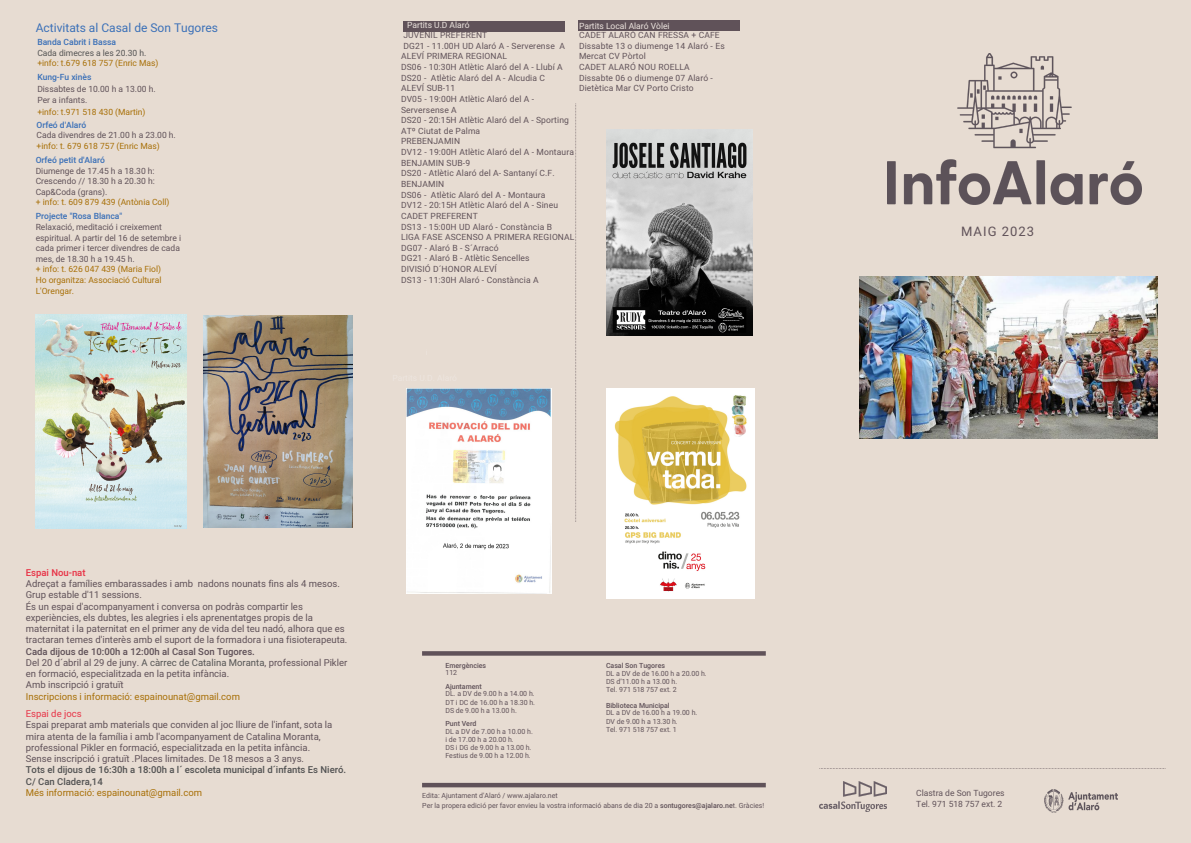
<style>
.page{position:relative;width:1191px;height:843px;background:#fff}
.page>*{position:absolute;margin:0;border:0;box-sizing:border-box;transform-origin:0 0}
.t1{font:13px "Heebo";letter-spacing:.08em;color:#605259}
.t2{font:12px "Heebo";color:#3c71b8}
.t3{font:9.5px/11.2px "Heebo";color:#605259}
.t4{font:9.5px "Heebo";color:#a87008}
.t5{font:500 9.5px/11.2px "Heebo";color:#545454}
.t6{font:500 9.5px "Heebo";color:#e83447}
.t7{font:9.5px "Heebo";color:#e83447}
.t8{font:8.5px/10.6px "Heebo";letter-spacing:.015em;color:#605259}
.t9{font:8.5px/10.6px "Heebo";color:#a87008;text-align:justify}
.t10{font:500 8.5px "Heebo";color:#3c71b8}
.t11{font:8.5px "Heebo";color:#ede5df}
.t12{font:8.5px "Heebo";color:#545454}
.t13{font:7px/8.2px "Heebo";color:#605259}
.t14{font:500 7px "Heebo";color:#605259}
.s1{font-weight:500}
.s2{color:#545454}
</style>
<div class="page">
<div style="left:789px;top:0;width:401px;height:842px;background:#e7dcd2"></div>
<div style="left:390px;top:0;width:398px;height:842px;background:#e7dcd2"></div>
<div style="left:0;top:0;width:426px;height:842px;background:#e7dcd2"></div>
<div style="left:422px;top:782px;width:343px;height:5px;background:#605259"></div>
<svg style="left:422px;top:651px;width:343px;height:4px"></svg>
<svg style="left:575px;top:103px;width:1px;height:418px"></svg>
<div style="left:403px;top:21px;width:162px;height:10px;background:#605259"></div>
<img style="left:819px;top:781px;width:67px;height:30px">
<img style="left:1044px;top:789px;width:73px;height:23px">
<img style="left:887px;top:54px;width:254px;height:150px">
<div style="left:577px;top:20px;width:162px;height:11px;background:#605259"></div>
<img style="left:406px;top:388px;width:145px;height:205px">
<img style="left:606px;top:129px;width:146px;height:206px">
<img style="left:859px;top:276px;width:298px;height:162px">
<img style="left:36px;top:315px;width:150px;height:213px">
<img style="left:203px;top:315px;width:149px;height:212px">
<img style="left:606px;top:388px;width:148px;height:210px">
<h2 class="t2" style="left:36px;top:19px;width:184px">Activitats al Casal de Son Tugores</h2>
<p class="t10" style="left:37px;top:36px;width:80px">Banda Cabrit i Bassa</p>
<p class="t12" style="left:37px;top:47px;width:110px">Cada dimecres a les 20.30 h.</p>
<p class="t9" style="left:37px;top:58px;width:123px">+info: t.679 618 757 (Enric Mas)</p>
<p class="t10" style="left:37px;top:72px;width:56px">Kung-Fu xinès</p>
<p class="t8" style="left:37px;top:83px;width:120px;line-height:11.3px">Dissabtes de 10.00 h a 13.00 h.<br>Per a infants.</p>
<p class="t9" style="left:37px;top:106px;width:110px">+info: t.971 518 430 (Martin)</p>
<p class="t10" style="left:37px;top:119px;width:51px">Orfeó d'Alaró</p>
<p class="t8" style="left:37px;top:130px;width:141px">Cada divendres de 21.00 h a 23.00 h.</p>
<p class="t9" style="left:37px;top:141px;width:125px">+info: t. 679 618 757 (Enric Mas)</p>
<p class="t10" style="left:36px;top:154px;width:71px">Orfeó petit d'Alaró</p>
<p class="t8" style="left:36px;top:165px;width:120px;text-align:justify">Diumenge de 17.45 h a 18.30 h:<br>Crescendo // 18.30 h a 20.30 h:<br>Cap&amp;Coda (grans).</p>
<p class="t9" style="left:36px;top:197px;width:135px">+ info: t. 609 879 439 (Antònia Coll)</p>
<p class="t10" style="left:36px;top:210px;width:88px">Projecte "Rosa Blanca"</p>
<p class="t8" style="left:36px;top:222px;width:147px">Relaxació, meditació i creixement espiritual. A partir del 16 de setembre i cada primer i tercer divendres de cada mes, de 18.30 h a 19.45 h.</p>
<p class="t9" style="left:36px;top:264px;width:127px">+ info: t. 626 047 439 (Maria Fiol)<br>Ho organitza: Associació Cultural L'Orengar.</p>
<p class="t11" style="left:407px;top:19px;width:64px">Partits U.D Alaró</p>
<p class="t11" style="left:579px;top:20px;width:92px">Partits Local Alaró Vòlei</p>
<p class="t8" style="left:579px;top:30px;width:147px">CADET ALARÓ CAN FRESSA + CAFE<br>Dissabte 13 o diumenge 14 Alaró - Es<br>Mercat CV Pòrtol<br>CADET ALARÓ NOU ROELLA<br>Dissabte 06 o diumenge 07 Alaró -<br>Dietètica Mar CV Porto Cristo</p>
<p class="t8" style="left:401px;top:30px;width:175px">JUVENIL PREFERENT<br>DG21 - 11.00H UD Alaró A - Serverense A<br>ALEVÍ PRIMERA REGIONAL<br>DS06 - 10:30H Atlètic Alaró del A - Llubí A<br>DS20 - Atlètic Alaró del A - Alcudia C<br>ALEVÍ SUB-11<br>DV05 - 19:00H Atlètic Alaró del A -<br>Serversense A<br>DS20 - 20:15H Atlètic Alaró del A - Sporting<br>ATº Ciutat de Palma<br>PREBENJAMIN<br>DV12 - 19:00H Atlètic Alaró del A - Montaura<br>BENJAMIN SUB-9<br>DS20 - Atlètic Alaró del A- Santanyí C.F.<br>BENJAMIN<br>DS06 - Atlètic Alaró del A - Montaura<br>DV12 - 20:15H Atlètic Alaró del A - Sineu<br>CADET PREFERENT<br>DS13 - 15:00H UD Alaró - Constància B<br>LIGA FASE ASCENSO A PRIMERA REGIONAL<br>DG07 - Alaró B - S´Arracó<br>DG21 - Alaró B - Atlètic Sencelles<br>DIVISIÓ D´HONOR ALEVÍ<br>DS13 - 11:30H Alaró - Constància A</p>
<h1 class="t1" style="left:961px;top:222px;width:74px">MAIG 2023</h1>
<p class="t6" style="left:26px;top:565px;width:61px">Espai Nou-nat</p>
<p class="t3" style="left:26px;top:578px;width:323px">Adreçat a famílies embarassades i amb nadons nounats fins als 4 mesos.<br>Grup estable d'11 sessions.<br>És un espai d'acompanyament i conversa on podràs compartir les experiències, els dubtes, les alegries i els aprenentatges propis de la maternitat i la paternitat en el primer any de vida del teu nadó, alhora que es tractaran temes d'interès amb el suport de la formadora i una fisioterapeuta.</p>
<p class="t3" style="left:26px;top:646px;width:323px"><span class="s1">Cada dijous de 10:00h a 12:00h al Casal Son Tugores.<br></span>Del 20 d´abril al 29 de juny. <span class="s2">A càrrec de Catalina Moranta</span>, professional Pikler en formació, especialitzada en la petita infància.<br>Amb inscripció i gratuït</p>
<p class="t4" style="left:26px;top:689px;width:216px">Inscripcions i informació: espainounat@gmail.com</p>
<p class="t7" style="left:26px;top:707px;width:57px">Espai de jocs</p>
<p class="t3" style="left:26px;top:719px;width:308px">Espai preparat amb materials que conviden al joc lliure de l'infant, sota la mira atenta de la família i amb l'acompanyament de Catalina Moranta, professional Pikler en formació, especialitzada en la petita infància.<br>Sense inscripció i gratuït .Places limitades. De 18 mesos a 3 anys.</p>
<p class="t5" style="left:26px;top:764px;width:322px">Tots el dijous de 16:30h a 18:00h a l´ escoleta municipal d´infants Es Nieró.<br>C/ Can Cladera,14</p>
<p class="t4" style="left:26px;top:785px;width:178px">Més informació: espainounat@gmail.com</p>
<p class="t14" style="left:445px;top:660px;width:42px">Emergències</p>
<p class="t13" style="left:445px;top:668px;width:13px">112</p>
<p class="t14" style="left:445px;top:681px;width:38px">Ajuntament</p>
<p class="t13" style="left:445px;top:689px;width:91px;text-align:justify">DL. a DV de 9.00 h a 14.00 h.<br>DT i DC de 16.00 h a 18.30 h.<br>DS de 9.00 h a 13.00 h.</p>
<p class="t14" style="left:445px;top:718px;width:33px">Punt Verd</p>
<p class="t13" style="left:445px;top:727px;width:89px">DL a DV de 7.00 h a 10.00 h. i de 17.00 h a 20.00 h.<br>DS i DG de 9.00 h a 13.00 h.<br>Festius de 9.00 h a 12.00 h.</p>
<p class="t14" style="left:606px;top:660px;width:61px">Casal Son Tugores</p>
<p class="t13" style="left:606px;top:669px;width:102px">DL a DV de de 16.00 h a 20.00 h.<br>DS d’11.00 h a 13.00 h.<br>Tel. 971 518 757 ext. 2</p>
<p class="t14" style="left:606px;top:700px;width:65px">Biblioteca Municipal</p>
<p class="t13" style="left:606px;top:708px;width:93px">DL a DV de 16.00 h a 19.00 h.<br>DV de 9.00 h a 13.30 h.<br>Tel. 971 518 757 ext. 1</p>
<p class="t8" style="left:916px;top:787px;width:90px">Clastra de Son Tugores</p>
<p class="t13" style="left:422px;top:791px;width:137px">Edita: Ajuntament d'Alaró / www.ajalaro.net</p>
<p class="t13" style="left:422px;top:801px;width:343px">Per la propera edició per favor envieu la vostra informació abans de dia 20 a <span class="s1">sontugores@ajalaro.ne</span>t. Gràcies!</p>
<p class="t8" style="left:916px;top:798px;width:87px">Tel. 971 518 757 ext. 2</p>
</div>
